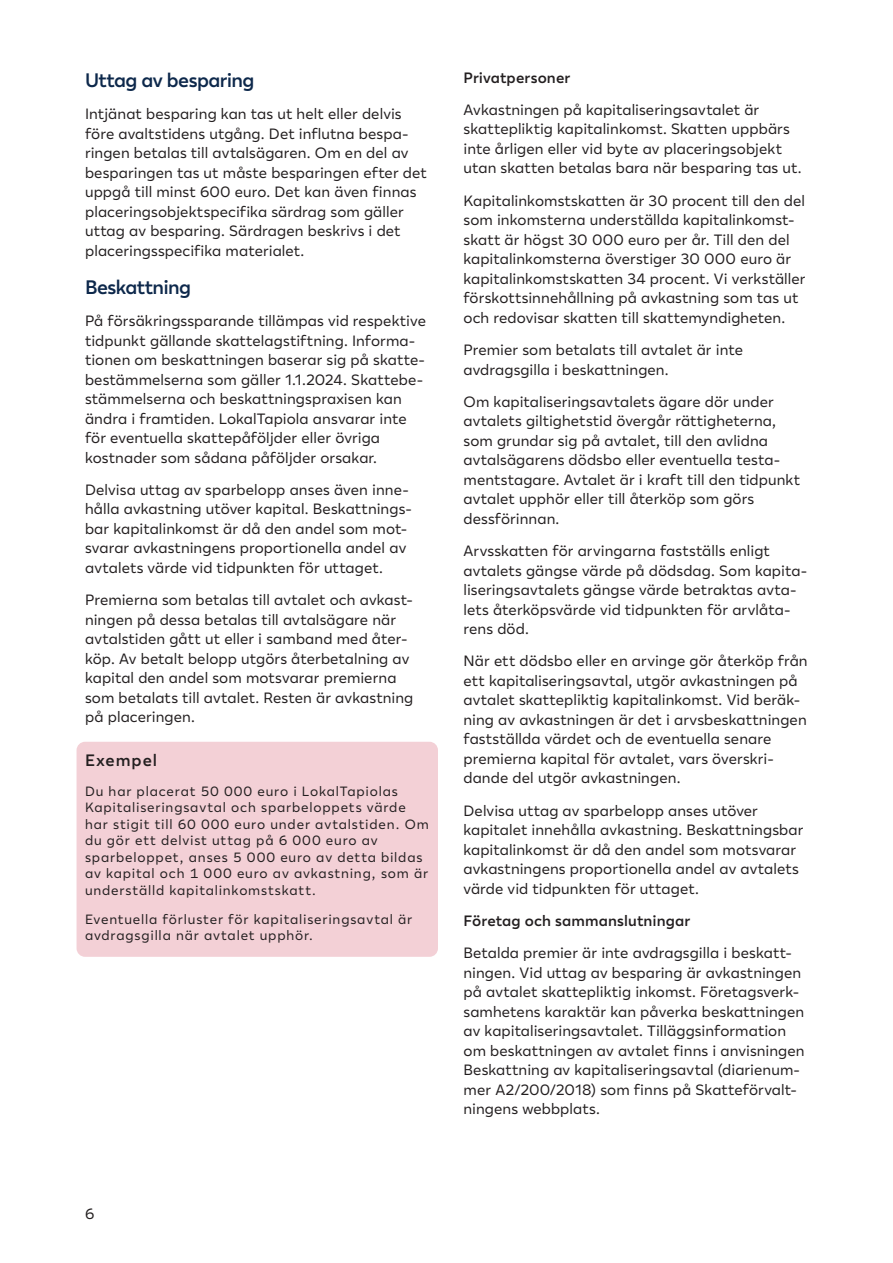
<style>
.page{position:relative;width:893px;height:1263px;background:#fff}
.page>*{position:absolute;margin:0;border:0;box-sizing:border-box;transform-origin:0 0}
.Väliotsikko_H3{font:600 19.5px "Lahi Tapiola Sans";letter-spacing:-.03em;color:#0d284b}
.Esimerkkejä_otsikko{font:600 16.5px "Lahi Tapiola Sans";letter-spacing:.055em;color:#231f20}
.Leipis_P{font:15px/19.5px "Lahi Tapiola Sans";letter-spacing:.005em;color:#231f20}
.Alaotsikko_H4{font:600 15px "Lahi Tapiola Sans";letter-spacing:.01em;color:#231f20}
.Esimerkkejä{font:13.5px/16.5px "Lahi Tapiola Sans";letter-spacing:.06em;color:#231f20}
</style>
<div class="page">
<div style="left:77px;top:742px;width:361px;height:215px;background:#f3d0d6;border-radius:9px"></div>
<h3 class="Väliotsikko_H3" style="left:85px;top:66px;width:171px">Uttag av besparing</h3>
<p class="Leipis_P" style="left:85px;top:103px;width:343px">Intjänat besparing kan tas ut helt eller delvis före avaltstidens utgång. Det influtna bespa&shy;ringen betalas till avtalsägaren. Om en del av besparingen tas ut måste besparingen efter det uppgå till minst 600 euro. Det kan även finnas placeringsobjektspecifika särdrag som gäller uttag av besparing. Särdragen beskrivs i det placeringsspecifika materialet.</p>
<h3 class="Väliotsikko_H3" style="left:85px;top:272px;width:108px">Beskattning</h3>
<p class="Leipis_P" style="left:85px;top:310px;width:342px">På försäkringssparande tillämpas vid respektive tidpunkt gällande skattelagstiftning. Informa&shy;tionen om beskattningen baserar sig på skatte&shy;bestämmelserna som gäller 1.1.2024. Skattebe&shy;stämmelserna och beskattningspraxisen kan ändra i framtiden. LokalTapiola ansvarar inte för eventuella skattepåföljder eller övriga kostnader som sådana påföljder orsakar.</p>
<p class="Leipis_P" style="left:85px;top:479px;width:328px">Delvisa uttag av sparbelopp anses även inne&shy;hålla avkastning utöver kapital. Beskattnings&shy;bar kapitalinkomst är då den andel som mot&shy;svarar avkastningens proportionella andel av avtalets värde vid tidpunkten för uttaget.</p>
<p class="Leipis_P" style="left:85px;top:589px;width:330px">Premierna som betalas till avtalet och avkast&shy;ningen på dessa betalas till avtalsägare när avtalstiden gått ut eller i samband med åter&shy;köp. Av betalt belopp utgörs återbetalning av kapital den andel som motsvarar premierna som betalats till avtalet. Resten är avkastning på placeringen.</p>
<p class="Esimerkkejä_otsikko" style="left:85px;top:748px;width:74px">Exempel</p>
<p class="Esimerkkejä" style="left:85px;top:782px;width:345px">Du har placerat 50 000 euro i LokalTapiolas Kapitaliseringsavtal och sparbeloppets värde har stigit till 60 000 euro under avtalstiden. Om du gör ett delvist uttag på 6 000 euro av sparbeloppet, anses 5 000 euro av detta bildas av kapital och 1 000 euro av avkastning, som är underställd kapitalinkomstskatt.</p>
<p class="Esimerkkejä" style="left:85px;top:910px;width:329px">Eventuella förluster för kapitaliseringsavtal är avdragsgilla när avtalet upphör.</p>
<h4 class="Alaotsikko_H4" style="left:463px;top:66px;width:108px">Privatpersoner</h4>
<p class="Leipis_P" style="left:463px;top:99px;width:340px">Avkastningen på kapitaliseringsavtalet är skattepliktig kapitalinkomst. Skatten uppbärs inte årligen eller vid byte av placeringsobjekt utan skatten betalas bara när besparing tas ut.</p>
<p class="Leipis_P" style="left:463px;top:190px;width:344px">Kapitalinkomstskatten är 30 procent till den del som inkomsterna underställda kapitalinkomst&shy;skatt är högst 30 000 euro per år. Till den del kapitalinkomsterna överstiger 30 000 euro är kapitalinkomstskatten 34 procent. Vi verkställer förskottsinnehållning på avkastning som tas ut och redovisar skatten till skattemyndigheten.</p>
<p class="Leipis_P" style="left:463px;top:339px;width:281px">Premier som betalats till avtalet är inte avdragsgilla i beskattningen.</p>
<p class="Leipis_P" style="left:463px;top:391px;width:338px">Om kapitaliseringsavtalets ägare dör under avtalets giltighetstid övergår rättigheterna, som grundar sig på avtalet, till den avlidna avtalsägarens dödsbo eller eventuella testa&shy;mentstagare. Avtalet är i kraft till den tidpunkt avtalet upphör eller till återköp som görs dessförinnan.</p>
<p class="Leipis_P" style="left:463px;top:540px;width:345px">Arvsskatten för arvingarna fastställs enligt avtalets gängse värde på dödsdag. Som kapita&shy;liseringsavtalets gängse värde betraktas avta&shy;lets återköpsvärde vid tidpunkten för arvlåta&shy;rens död.</p>
<p class="Leipis_P" style="left:463px;top:650px;width:346px">När ett dödsbo eller en arvinge gör återköp från ett kapitaliseringsavtal, utgör avkastningen på avtalet skattepliktig kapitalinkomst. Vid beräk&shy;ning av avkastningen är det i arvsbeskattningen fastställda värdet och de eventuella senare premierna kapital för avtalet, vars överskri&shy;dande del utgör avkastningen.</p>
<p class="Leipis_P" style="left:463px;top:800px;width:341px">Delvisa uttag av sparbelopp anses utöver kapitalet innehålla avkastning. Beskattningsbar kapitalinkomst är då den andel som motsvarar avkastningens proportionella andel av avtalets värde vid tidpunkten för uttaget.</p>
<h4 class="Alaotsikko_H4" style="left:463px;top:909px;width:228px">Företag och sammanslutningar</h4>
<p class="Leipis_P" style="left:463px;top:942px;width:343px">Betalda premier är inte avdragsgilla i beskatt&shy;ningen. Vid uttag av besparing är avkastningen på avtalet skattepliktig inkomst. Företagsverk&shy;samhetens karaktär kan påverka beskattningen av kapitaliseringsavtalet. Tilläggsinformation om beskattningen av avtalet finns i anvisningen Beskattning av kapitaliseringsavtal (diarienum&shy;mer A2/200/2018) som finns på Skatteförvalt&shy;ningens webbplats.</p>
<p class="Leipis_P" style="left:85px;top:1203px;width:11px">6</p>
</div>
